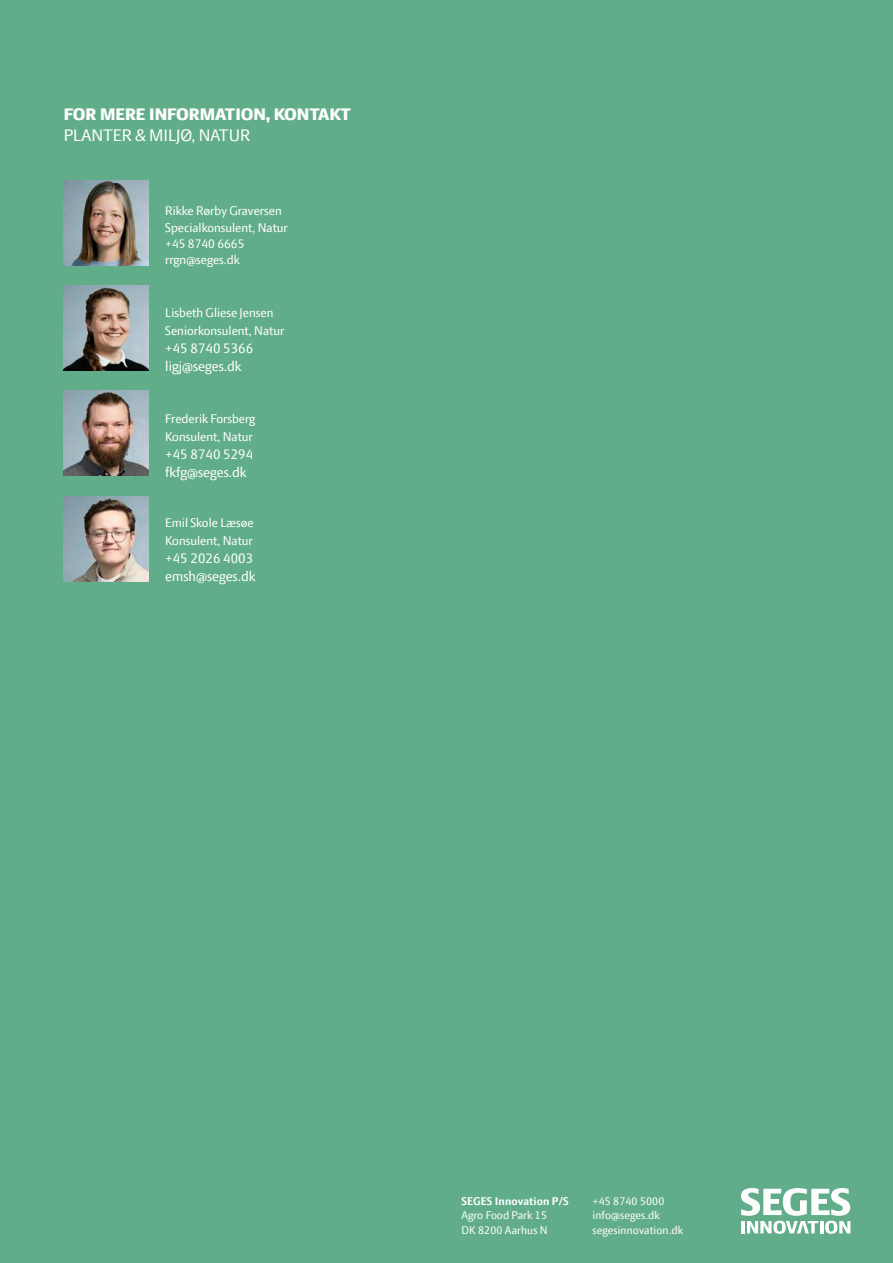
<style>
.page{position:relative;width:893px;height:1263px;background:#62ad89}
.page>*{position:absolute;margin:0;border:0;box-sizing:border-box;transform-origin:0 0}
.t1{font:800 18px/21.6px "LF Press Sans";color:#fff}
.t2{font:15px "LF Press Sans";color:#fff}
.t3{font:13.5px/16.2px "LF Press Sans";color:#fff}
.t4{font:12px "LF Press Sans";letter-spacing:.01em;color:#fff}
.t5{font:700 12px "LF Press Sans";letter-spacing:.01em;color:#fff}
.s1{font-weight:400}
</style>
<div class="page">
<img style="left:64px;top:496px;width:85px;height:85px">
<img style="left:64px;top:391px;width:85px;height:85px">
<svg style="left:741px;top:1188px;width:109px;height:46px"></svg>
<img style="left:64px;top:180px;width:85px;height:85px">
<img style="left:64px;top:286px;width:85px;height:85px">
<p class="t1" style="left:64px;top:103px;width:288px">FOR MERE INFORMATION, KONTAKT<br><span class="s1">PLANTER &amp; MILJØ, NATUR</span></p>
<p class="t3" style="left:165px;top:203px;width:118px">Rikke Rørby Graversen</p>
<p class="t3" style="left:165px;top:219px;width:124px">Specialkonsulent, Natur +45 8740 6665</p>
<p class="t3" style="left:165px;top:251px;width:76px">rrgn@seges.dk</p>
<p class="t3" style="left:165px;top:305px;width:110px">Lisbeth Gliese Jensen</p>
<p class="t3" style="left:165px;top:323px;width:120px">Seniorkonsulent, Natur</p>
<p class="t2" style="left:165px;top:340px;width:89px">+45 8740 5366</p>
<p class="t2" style="left:165px;top:358px;width:78px">ligj@seges.dk</p>
<p class="t3" style="left:165px;top:410px;width:91px">Frederik Forsberg</p>
<p class="t3" style="left:165px;top:428px;width:89px">Konsulent, Natur</p>
<p class="t2" style="left:165px;top:445px;width:89px">+45 8740 5294</p>
<p class="t2" style="left:165px;top:463px;width:83px">fkfg@seges.dk</p>
<p class="t3" style="left:165px;top:514px;width:90px">Emil Skole Læsøe</p>
<p class="t3" style="left:165px;top:532px;width:89px">Konsulent, Natur</p>
<p class="t2" style="left:165px;top:549px;width:89px">+45 2026 4003</p>
<p class="t2" style="left:165px;top:567px;width:92px">emsh@seges.dk</p>
<p class="t5" style="left:461px;top:1194px;width:109px">SEGES Innovation P/S</p>
<p class="t4" style="left:461px;top:1208px;width:87px">Agro Food Park 15</p>
<p class="t4" style="left:461px;top:1223px;width:88px">DK 8200 Aarhus N</p>
<p class="t4" style="left:593px;top:1194px;width:73px">+45 8740 5000</p>
<p class="t4" style="left:593px;top:1208px;width:69px">info@seges.dk</p>
<p class="t4" style="left:593px;top:1223px;width:92px">segesinnovation.dk</p>
</div>
